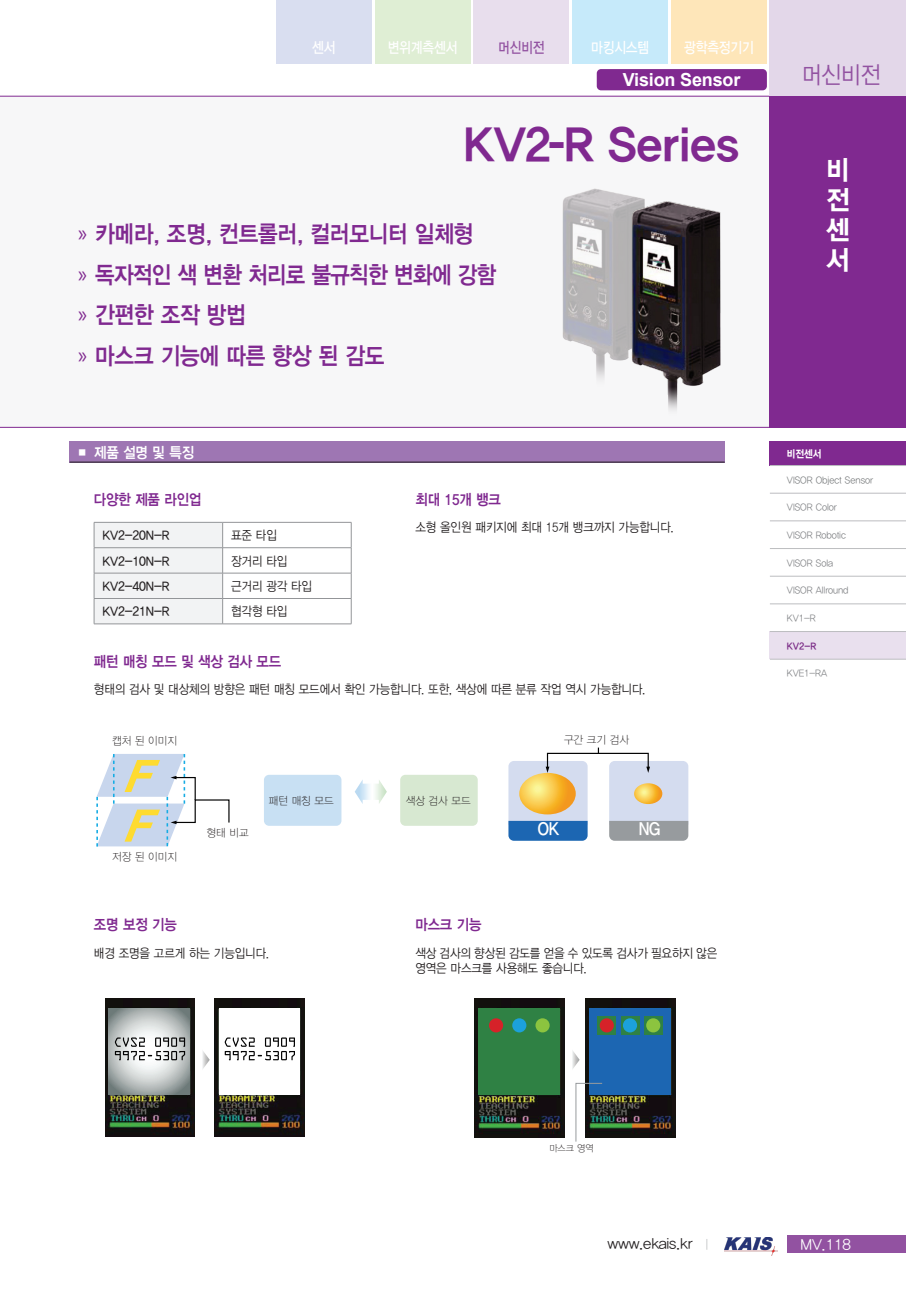
<style>
.page{position:relative;width:906px;height:1289px;background:#fff}
.page>*{position:absolute;margin:0;border:0;box-sizing:border-box;transform-origin:0 0}
.t1{font:45px "YDVYGO35";letter-spacing:-.025em;color:#802990}
.t2{font:27px "YDVYGO35";color:#fff;scale:.95 1}
.t3{font:24px "YDVYGO34";letter-spacing:-.01em;color:#802990;scale:.89 1}
.t4{font:24px "YDVYGO34";letter-spacing:-.01em;color:#802990;scale:.88 1}
.t5{font:24px "YDVYGO32";color:#9252a1;scale:.9 1}
.t6{font:700 18px "Arial";letter-spacing:-.01em;color:#fff}
.t7{font:18px "YDVYGO34";color:#fff;scale:.88 1}
.inno_style{font:15px "YDVYGO34";letter-spacing:-.01em;color:#802990;scale:.9 1}
.t8{font:15px "YDVYGO33";letter-spacing:-.01em;color:#fff;scale:.85 1}
.t9{font:15px "YDVYGO32";letter-spacing:-.01em;color:#231f20}
.t10{font:15px "YDVYGO34";color:#fff}
.t11{font:15px "YDVYGO32";color:#fff}
.t12{font:15px "YDVYGO33";color:#9252a1;scale:.85 1}
.inno_style-2{font:12.75px/15.3px "YDVYGO32";letter-spacing:-.01em;color:#231f20;scale:.9 1}
.t13{font:12.75px "YDVYGO33";letter-spacing:-.01em;color:#231f20;scale:.95 1}
.t14{font:10.95px "YDVYGO31";color:#231f20;scale:.95 1}
.t15{font:10.5px "YDVYGO35";color:#fff;scale:.9 1}
.t16{font:9.75px "YDVYGO32";color:#808285;scale:.95 1}
.t17{font:9.75px "YDVYGO32";color:#7c7f80;scale:.95 1}
.t18{font:9.75px "YDVYGO34";color:#792985;scale:.95 1}
.t19{font:9.45px "YDVYGO31";color:#231f20;scale:.95 1}
.s1{font-family:"Myriad Pro"}
.s2{font-family:"YDVYGO31";font-size:12px;color:#939598}
</style>
<div class="page">
<div style="left:0;top:97px;width:906px;height:330px;background:#f7f7f8"></div>
<hr style="left:0;top:96px;width:906px;height:1px;background:#802990">
<hr style="left:0;top:427px;width:906px;height:1px;background:#802990">
<img style="left:725px;top:1237px;width:52px;height:18px">
<svg style="left:787px;top:1236px;width:1px;height:14px"></svg>
<div style="left:788px;top:1235px;width:118px;height:17px;background:#9252a1"></div>
<div style="left:572px;top:0;width:96px;height:64px;background:#c6eafa"></div>
<div style="left:375px;top:0;width:95px;height:64px;background:#dfeed4"></div>
<div style="left:473px;top:0;width:96px;height:64px;background:#e8deed"></div>
<div style="left:671px;top:0;width:96px;height:64px;background:#fee6b9"></div>
<div style="left:276px;top:0;width:96px;height:64px;background:#d9def0"></div>
<div style="left:597px;top:69px;width:170px;height:21px;background:#802990;border-radius:4px"></div>
<svg style="left:96px;top:754px;width:134px;height:92px"></svg>
<svg style="left:508px;top:747px;width:180px;height:93px"></svg>
<svg style="left:355px;top:780px;width:32px;height:24px"></svg>
<div style="left:400px;top:774px;width:78px;height:51px;background:#d7e8d1;border-radius:5px"></div>
<div style="left:264px;top:774px;width:77px;height:51px;background:#c8e0f3;border-radius:5px"></div>
<img style="left:562px;top:188px;width:159px;height:222px">
<div style="left:70px;top:441px;width:654px;height:21px;background:#9e76b3"></div>
<hr style="left:70px;top:462px;width:654px;height:1px;background:#231f20">
<hr style="left:223px;top:522px;width:128px;height:1px;background:#939598">
<hr style="left:223px;top:547px;width:128px;height:1px;background:#939598">
<hr style="left:223px;top:573px;width:128px;height:1px;background:#939598">
<hr style="left:223px;top:598px;width:128px;height:1px;background:#939598">
<svg style="left:94px;top:522px;width:129px;height:101px"></svg>
<svg style="left:351px;top:522px;width:1px;height:101px"></svg>
<hr style="left:94px;top:623px;width:129px;height:1px;background:#939598">
<hr style="left:223px;top:623px;width:128px;height:1px;background:#939598">
<svg style="left:202px;top:1051px;width:8px;height:18px"></svg>
<img style="left:215px;top:998px;width:89px;height:138px">
<div style="left:219px;top:1007px;width:80px;height:86px;background:#fff"></div>
<svg style="left:225px;top:1037px;width:70px;height:23px"></svg>
<img style="left:105px;top:998px;width:89px;height:138px">
<svg style="left:109px;top:1007px;width:81px;height:86px;background:#b5bbba"></svg>
<svg style="left:115px;top:1037px;width:70px;height:23px"></svg>
<img style="left:474px;top:998px;width:90px;height:139px">
<div style="left:478px;top:1008px;width:82px;height:86px;background:#2f8144"></div>
<div style="left:489px;top:1018px;width:14px;height:14px;background:#d62229;border-radius:50%"></div>
<div style="left:512px;top:1018px;width:14px;height:14px;background:#1ca1db;border-radius:50%"></div>
<div style="left:535px;top:1018px;width:14px;height:14px;background:#8cc43f;border-radius:50%"></div>
<img style="left:585px;top:998px;width:90px;height:139px">
<div style="left:589px;top:1008px;width:82px;height:86px;background:#1c66b2"></div>
<div style="left:620px;top:1015px;width:19px;height:19px;background:#2f8144"></div>
<div style="left:597px;top:1015px;width:19px;height:19px;background:#2f8144"></div>
<svg style="left:644px;top:1016px;width:18px;height:18px"></svg>
<div style="left:599px;top:1018px;width:15px;height:14px;background:#d62229;border-radius:50%"></div>
<div style="left:623px;top:1018px;width:14px;height:14px;background:#1ca1db;border-radius:50%"></div>
<div style="left:646px;top:1018px;width:14px;height:14px;background:#8cc43f;border-radius:50%"></div>
<svg style="left:572px;top:1050px;width:7px;height:19px"></svg>
<svg style="left:575px;top:1082px;width:28px;height:60px"></svg>
<div style="left:770px;top:0;width:136px;height:96px;background:#e3d7e9"></div>
<div style="left:770px;top:96px;width:136px;height:331px;background:#802990"></div>
<div style="left:770px;top:441px;width:136px;height:24px;background:#802990"></div>
<div style="left:770px;top:631px;width:136px;height:28px;background:#e9e0ee"></div>
<hr style="left:770px;top:465px;width:136px;height:1px;background:#bcbdc0">
<hr style="left:770px;top:493px;width:136px;height:1px;background:#bcbdc0">
<hr style="left:770px;top:520px;width:136px;height:1px;background:#bcbdc0">
<hr style="left:770px;top:548px;width:136px;height:1px;background:#bcbdc0">
<hr style="left:770px;top:576px;width:136px;height:1px;background:#bcbdc0">
<hr style="left:770px;top:603px;width:136px;height:1px;background:#bcbdc0">
<hr style="left:770px;top:631px;width:136px;height:1px;background:#bcbdc0">
<hr style="left:770px;top:659px;width:136px;height:1px;background:#bcbdc0">
<p class="t8" style="left:312px;top:37px;width:29px">센서</p>
<p class="t8" style="left:388px;top:37px;width:84px">변위계측센서</p>
<p class="t12" style="left:498px;top:37px;width:56px">머신비전</p>
<p class="t8" style="left:591px;top:37px;width:70px">마킹시스템</p>
<p class="t8" style="left:684px;top:37px;width:84px">광학측정기기</p>
<h3 class="t6" style="left:623px;top:67px;width:119px">Vision Sensor</h3>
<h1 class="t1" style="left:463px;top:114px;width:278px">KV2-R Series</h1>
<p class="t3" style="left:78px;top:218px;width:446px"><span class="s1">»</span> 카메라, 조명, 컨트롤러, 컬러모니터 일체형</p>
<p class="t4" style="left:78px;top:258px;width:476px"><span class="s1">»</span> 독자적인 색 변환 처리로 불규칙한 변화에 강함</p>
<p class="t3" style="left:78px;top:299px;width:190px"><span class="s1">»</span> 간편한 조작 방법</p>
<p class="t3" style="left:78px;top:339px;width:346px"><span class="s1">»</span> 마스크 기능에 따른 향상 된 감도</p>
<p class="t10" style="left:75px;top:442px;width:120px">■ 제품 설명 및 특징</p>
<p class="inno_style" style="left:94px;top:490px;width:121px">다양한 제품 라인업</p>
<p class="inno_style" style="left:415px;top:490px;width:97px">최대 15개 뱅크</p>
<p class="inno_style-2" style="left:415px;top:519px;width:288px">소형 올인원 패키지에 최대 15개 뱅크까지 가능합니다.</p>
<p class="t13" style="left:103px;top:527px;width:72px">KV2-20N-R</p>
<p class="inno_style-2" style="left:231px;top:527px;width:52px">표준 타입</p>
<p class="t13" style="left:103px;top:552px;width:72px">KV2-10N-R</p>
<p class="inno_style-2" style="left:231px;top:552px;width:64px">장거리 타입</p>
<p class="t13" style="left:103px;top:577px;width:72px">KV2-40N-R</p>
<p class="inno_style-2" style="left:231px;top:577px;width:92px">근거리 광각 타입</p>
<p class="t13" style="left:103px;top:603px;width:72px">KV2-21N-R</p>
<p class="inno_style-2" style="left:231px;top:603px;width:64px">협각형 타입</p>
<p class="inno_style" style="left:94px;top:651px;width:210px">패턴 매칭 모드 및 색상 검사 모드</p>
<p class="inno_style-2" style="left:94px;top:681px;width:614px">형태의 검사 및 대상체의 방향은 패턴 매칭 모드에서 확인 가능합니다. 또한, 색상에 따른 분류 작업 역시 가능합니다.</p>
<p class="t14" style="left:112px;top:734px;width:70px">캡처 된 이미지</p>
<p class="t14" style="left:564px;top:732px;width:70px">구간 크기 검사</p>
<p class="t14" style="left:269px;top:793px;width:70px">패턴 매칭 모드</p>
<p class="t14" style="left:406px;top:793px;width:70px">색상 검사 모드</p>
<p class="t14" style="left:206px;top:825px;width:46px">형태 비교</p>
<p class="t7" style="left:538px;top:816px;width:26px">OK</p>
<p class="t7" style="left:638px;top:816px;width:26px">NG</p>
<p class="t14" style="left:112px;top:849px;width:70px">저장 된 이미지</p>
<p class="inno_style" style="left:94px;top:914px;width:94px">조명 보정 기능</p>
<p class="inno_style-2" style="left:94px;top:944px;width:196px">배경 조명을 고르게 하는 기능입니다.</p>
<p class="inno_style" style="left:415px;top:914px;width:75px">마스크 기능</p>
<p class="inno_style-2" style="left:415px;top:944px;width:337px">색상 검사의 향상된 감도를 얻을 수 있도록 검사가 필요하지 않은 영역은 마스크를 사용해도 좋습니다.</p>
<p class="t5" style="left:801px;top:59px;width:89px">머신비전</p>
<p class="t2" style="left:826px;top:151px;width:26px">비</p>
<p class="t2" style="left:826px;top:181px;width:26px">전</p>
<p class="t2" style="left:826px;top:211px;width:26px">센</p>
<p class="t2" style="left:826px;top:241px;width:26px">서</p>
<p class="t15" style="left:787px;top:447px;width:40px">비전센서</p>
<p class="t17" style="left:787px;top:473px;width:92px">VISOR Object Sensor</p>
<p class="t16" style="left:787px;top:501px;width:54px">VISOR Color</p>
<p class="t16" style="left:787px;top:528px;width:64px">VISOR Robotic</p>
<p class="t16" style="left:787px;top:556px;width:50px">VISOR Sola</p>
<p class="t16" style="left:787px;top:583px;width:66px">VISOR Allround</p>
<p class="t16" style="left:787px;top:611px;width:32px">KV1-R</p>
<p class="t18" style="left:787px;top:639px;width:32px">KV2-R</p>
<p class="t16" style="left:787px;top:666px;width:44px">KVE1-RA</p>
<p class="t19" style="left:549px;top:1142px;width:48px">마스크 영역</p>
<p class="t9" style="left:607px;top:1233px;width:103px">www.ekais.kr <span class="s2">|</span></p>
<p class="t11" style="left:800px;top:1234px;width:52px">MV.118</p>
</div>
